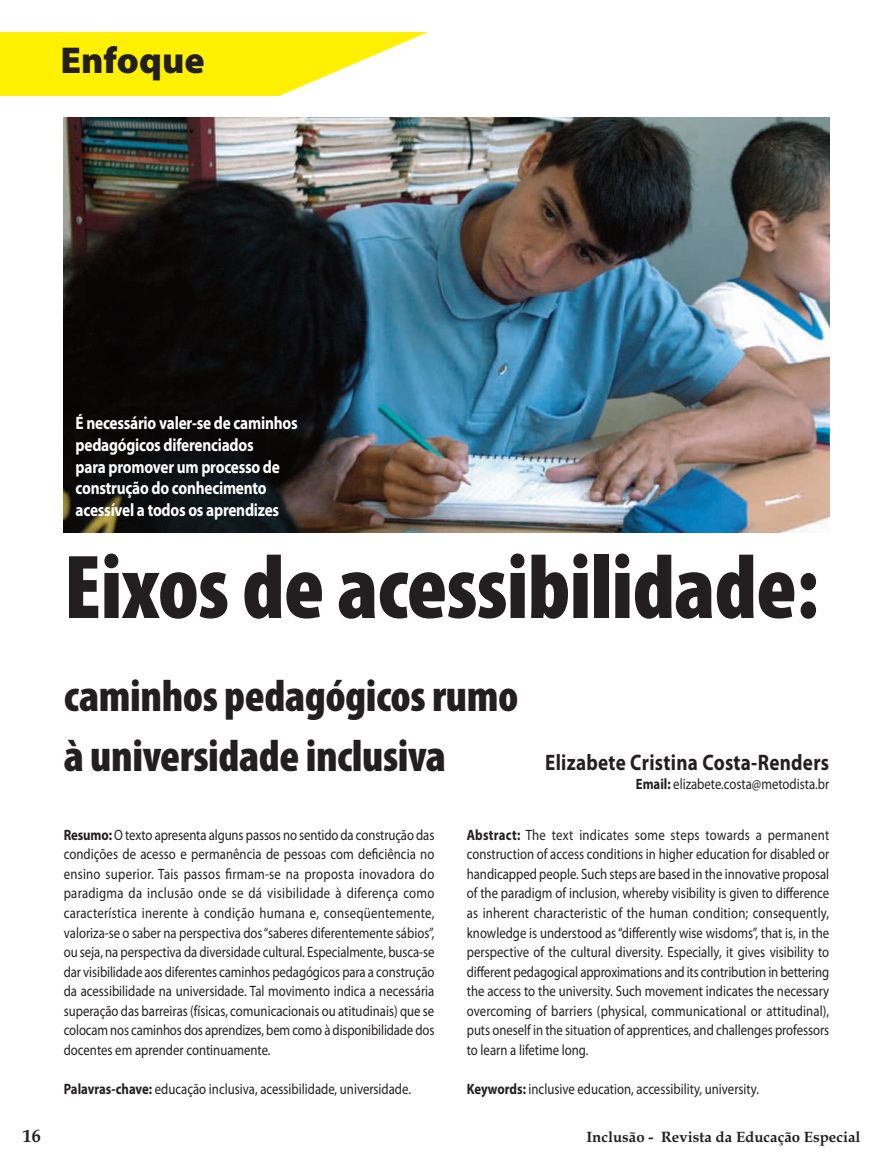
<style>
.page{position:relative;width:893px;height:1170px;background:#fff}
.page>*{position:absolute;margin:0;border:0;box-sizing:border-box;transform-origin:0 0}
.t1{font:900 condensed 91.5px "Myriad Pro";letter-spacing:-.01em;color:#231f20}
.t2{font:900 condensed 45px/60px "Myriad Pro";letter-spacing:-.01em;color:#231f20}
.t3{font:900 37.5px "Myriad Pro";color:#231f20}
.t4{font:700 22.5px "Myriad Pro";letter-spacing:.015em;color:#231f20;scale:.85 1}
.t5{font:700 18px/21.6px "Myriad Pro";letter-spacing:-.015em;color:#fff;scale:.85 1}
.t6{font:700 18px "Book Antiqua";color:#231f20}
.t7{font:15px/19.5px "Myriad Pro";color:#231f20;text-align:justify;scale:.85 1}
.t8{font:700 15px "Book Antiqua";color:#231f20}
.s1{font-weight:700}
</style>
<div class="page">
<div style="left:0;top:32px;width:440px;height:64px;background:#fff101"></div>
<svg style="left:279px;top:32px;width:161px;height:64px"></svg>
<img style="left:64px;top:117px;width:765px;height:415px">
<h3 class="t3" style="left:60px;top:46px;width:146px">Enfoque</h3>
<p class="t5" style="left:76px;top:414px;width:263px">É necessário valer-se de caminhos pedagógicos diferenciados<br>para promover um processo de construção do conhecimento acessível a todos os aprendizes</p>
<h1 class="t1" style="left:64px;top:555px;width:756px">Eixos de acessibilidade:</h1>
<h2 class="t2" style="left:64px;top:670px;width:456px">caminhos pedagógicos rumo à universidade inclusiva</h2>
<h3 class="t4" style="left:545px;top:753px;width:336px">Elizabete Cristina Costa-Renders</h3>
<p class="t7" style="left:636px;top:775px;width:229px"><span class="s1">Email:</span> elizabete.costa@metodista.br</p>
<p class="t7" style="left:64px;top:826px;width:437px"><span class="s1">Resumo:</span> O texto apresenta alguns passos no sentido da construção das condições de acesso e permanência de pessoas com deficiência no ensino superior. Tais passos firmam-se na proposta inovadora do paradigma da inclusão onde se dá visibilidade à diferença como característica inerente à condição humana e, conseqüentemente, valoriza-se o saber na perspectiva dos “saberes diferentemente sábios”, ou seja, na perspectiva da diversidade cultural. Especialmente, busca-se dar visibilidade aos diferentes caminhos pedagógicos para a construção da acessibilidade na universidade. Tal movimento indica a necessária superação das barreiras (físicas, comunicacionais ou atitudinais) que se colocam nos caminhos dos aprendizes, bem como à disponibilidade dos docentes em aprender continuamente.</p>
<p class="t7" style="left:64px;top:1079px;width:410px"><span class="s1">Palavras-chave:</span> educação inclusiva, acessibilidade, universidade.</p>
<p class="t7" style="left:467px;top:826px;width:428px"><span class="s1">Abstract:</span> The text indicates some steps towards a permanent construction of access conditions in higher education for disabled or handicapped people. Such steps are based in the innovative proposal of the paradigm of inclusion, whereby visibility is given to difference as inherent characteristic of the human condition; consequently, knowledge is understood as “differently wise wisdoms”, that is, in the perspective of the cultural diversity. Especially, it gives visibility to different pedagogical approximations and its contribution in bettering the access to the university. Such movement indicates the necessary overcoming of barriers (physical, communicational or attitudinal), puts oneself in the situation of apprentices, and challenges professors to learn a lifetime long.</p>
<p class="t7" style="left:467px;top:1079px;width:345px"><span class="s1">Keywords:</span> inclusive education, accessibility, university.</p>
<p class="t6" style="left:23px;top:1125px;width:20px">16</p>
<p class="t8" style="left:586px;top:1127px;width:276px">Inclusão - Revista da Educação Especial</p>
</div>
